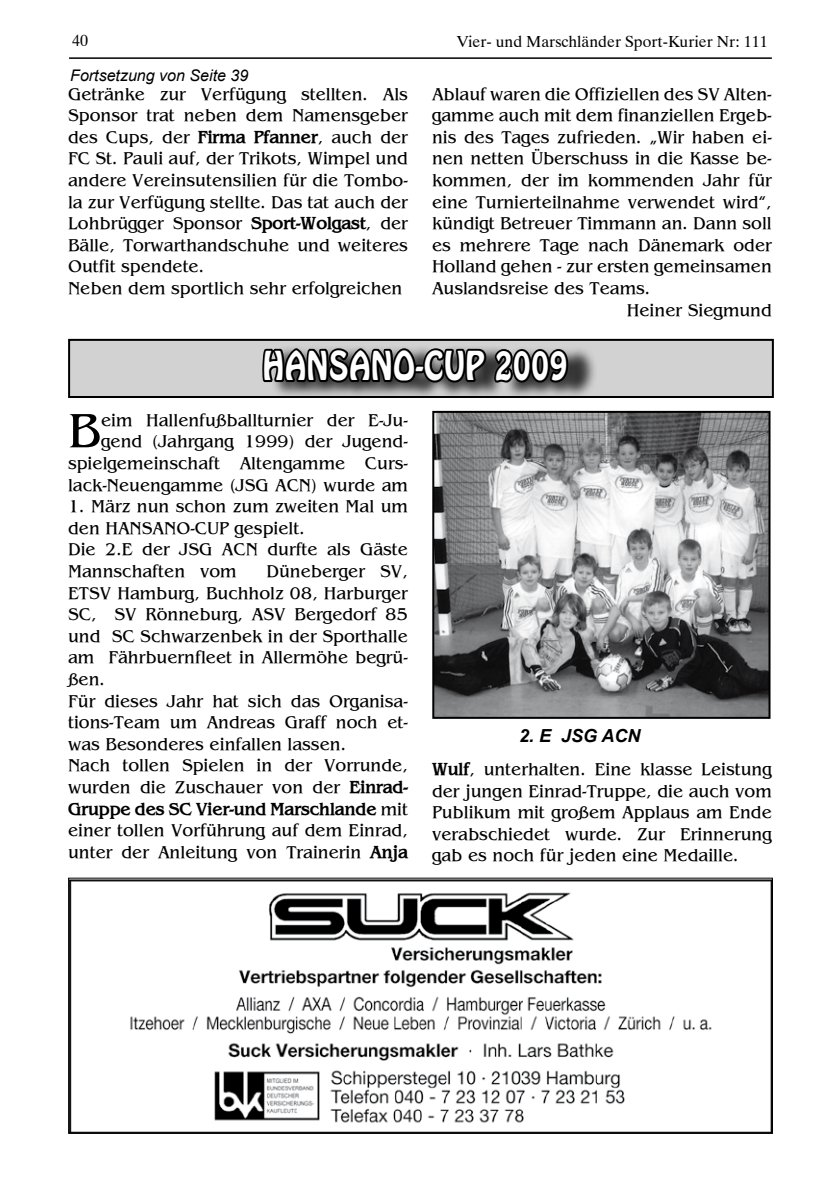
<style>
.page{position:relative;width:840px;height:1191px;background:#fff}
.page>*{position:absolute;margin:0;border:0;box-sizing:border-box;transform-origin:0 0}
.t1{font:51.4px "Bangle Normal";color:#000}
.t2{font:35px "Hobo Std";letter-spacing:.03em;color:#fff;scale:.85 1}
.t3{font:18px/21.6px "Bangle Normal";color:#000}
.t4{font:700 18px "Bangle";color:#000}
.t5{font:italic 700 18px "Arial";color:#000}
.t6{font:16px "Dutch 801 BT";color:#000}
.t7{font:italic 16px "Arial";color:#000}
.s1{font-family:"Bangle";font-weight:700}
.s2{font-family:"Bangle Normal";font-weight:400}
</style>
<div class="page">
<hr style="left:69px;top:57px;width:702px;height:2px;background:#000">
<div style="left:69px;top:340px;width:703px;height:57px;background:#d2d2d3"></div>
<div style="left:68px;top:339px;width:705px;height:59px;border:2px solid #000"></div>
<img style="left:70px;top:879px;width:700px;height:252px">
<div style="left:68px;top:877px;width:704px;height:256px;border:1px solid #000"></div>
<div style="left:268px;top:342px;width:328px;height:56px;background:#000;opacity:.77"></div>
<svg style="left:260px;top:346px;width:310px;height:52px;background:#484848"></svg>
<img style="left:435px;top:414px;width:332px;height:302px">
<div style="left:432px;top:411px;width:338px;height:308px;border:2px solid #000"></div>
<p class="t6" style="left:72px;top:31px;width:17px">40</p>
<p class="t6" style="left:456px;top:32px;width:313px">Vier- und Marschländer Sport-Kurier Nr: 111</p>
<p class="t7" style="left:70px;top:65px;width:179px">Fortsetzung von Seite 39</p>
<p class="t3" style="left:68px;top:82px;width:341px">Getränke zur Verfügung stellten. Als Sponsor trat neben dem Namensgeber des Cups, der <span class="s1">Firma Pfanner</span>, auch der FC St. Pauli auf, der Trikots, Wimpel und andere Vereinsutensilien für die Tombo&shy;la zur Verfügung stellte. Das tat auch der Lohbrügger Sponsor <span class="s1">Sport-Wolgast</span>, der Bälle, Torwarthandschuhe und weiteres Outfit spendete.<br>Neben dem sportlich sehr erfolgreichen</p>
<p class="t3" style="left:432px;top:82px;width:341px">Ablauf waren die Offiziellen des SV Alten-</p>
<p class="t3" style="left:432px;top:104px;width:341px">gamme auch mit dem finanziellen Ergeb-</p>
<p class="t3" style="left:432px;top:125px;width:341px">nis des Tages zufrieden. „Wir haben ei-</p>
<p class="t3" style="left:432px;top:147px;width:341px">nen netten Überschuss in die Kasse be-</p>
<p class="t3" style="left:432px;top:168px;width:341px">kommen, der im kommenden Jahr für</p>
<p class="t3" style="left:432px;top:190px;width:341px">eine Turnierteilnahme verwendet wird“,</p>
<p class="t3" style="left:432px;top:212px;width:341px">kündigt Betreuer Timmann an. Dann soll</p>
<p class="t3" style="left:432px;top:233px;width:341px">es mehrere Tage nach Dänemark oder</p>
<p class="t3" style="left:432px;top:255px;width:341px">Holland gehen - zur ersten gemeinsamen</p>
<p class="t3" style="left:432px;top:276px;width:220px">Auslandsreise des Teams.</p>
<p class="t3" style="left:626px;top:298px;width:146px">Heiner Siegmund</p>
<h2 class="t2" style="left:263px;top:341px;width:359px">HANSANO-CUP 2009</h2>
<p class="t3" style="left:68px;top:408px;width:341px;text-align:right">eim Hallenfußballturnier der E-Ju&shy;gend (Jahrgang 1999) der Jugend&shy;spielgemeinschaft Altengamme Curs&shy;lack-Neuengamme (JSG ACN) wurde am</p>
<p class="t3" style="left:68px;top:494px;width:341px">1. März nun schon zum zweiten Mal um den HANSANO-CUP gespielt.<br>Die 2.E der JSG ACN durfte als Gäste<br>Mannschaften vom</p>
<h1 class="t1" style="left:68px;top:398px;width:34px">B</h1>
<p class="t3" style="left:68px;top:559px;width:342px;text-indent:198px">Düneberger SV,<br>ETSV Hamburg, Buchholz 08, Harburger<br>SC, SV Rönneburg, ASV Bergedorf 85 und SC Schwarzenbek in der Sporthalle am Fährbuernfleet in Allermöhe begrü&shy;ßen.<br>Für dieses Jahr hat sich das Organisa&shy;tions-Team um Andreas Graff noch et&shy;was Besonderes einfallen lassen.<br>Nach tollen Spielen in der Vorrunde, wurden die Zuschauer von der <span class="s1">Einrad-</span></p>
<p class="t4" style="left:68px;top:796px;width:341px">Gruppe des SC Vier-und Marschlande <span class="s2">mit</span></p>
<p class="t3" style="left:68px;top:818px;width:341px">einer tollen Vorführung auf dem Einrad, unter der Anleitung von Trainerin <span class="s1">Anja</span></p>
<p class="t5" style="left:519px;top:724px;width:123px">2. E JSG ACN</p>
<p class="t3" style="left:432px;top:757px;width:341px;text-align:justify"><span class="s1">Wulf</span>, unterhalten. Eine klasse Leistung der jungen Einrad-Truppe, die auch vom Publikum mit großem Applaus am Ende verabschiedet wurde. Zur Erinnerung gab es noch für jeden eine Medaille.</p>
</div>
